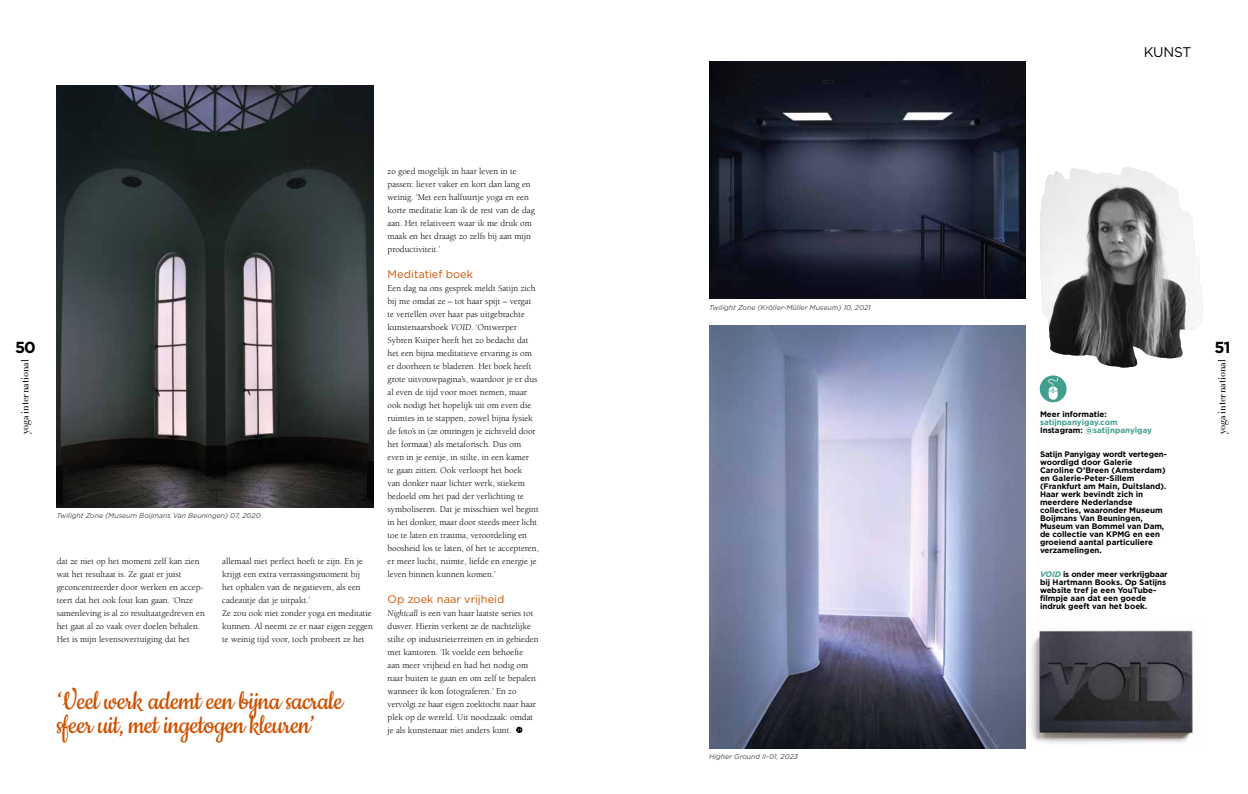
<style>
.page{position:relative;width:1248px;height:794px;background:#fff}
.page>*{position:absolute;margin:0;border:0;box-sizing:border-box;transform-origin:0 0}
.t1{font:30px/24px "Cookie";letter-spacing:-.015em;color:#cd5100}
.t2{font:700 16px "Gotham";color:#000}
.t3{font:14px "Gotham";letter-spacing:-.025em;color:#000}
.t4{font:11px "Gotham";color:#cd5100}
.t5{font:10px "Didot HTF L06 Light";color:#000}
.t6{font:9px/13px "Berkeley Std";color:#000}
.t7{font:700 8px/8px "Gotham";color:#000}
.t8{font:700 8px/8px "Gotham";color:#409f8d}
.t9{font:italic 7px "Gotham";color:#4b4842}
.s1{font-style:italic}
.s2{color:#000}
.s3{font-style:italic;color:#409f8d}
</style>
<div class="page">
<img style="left:1031px;top:630px;width:162px;height:114px">
<div style="left:516px;top:726px;width:6px;height:7px;border:1px solid #000;border-radius:50%"></div>
<svg style="left:516px;top:727px;width:6px;height:5px"></svg>
<img style="left:57px;top:85px;width:316px;height:422px">
<img style="left:709px;top:326px;width:316px;height:422px">
<img style="left:709px;top:61px;width:316px;height:238px">
<img style="left:1040px;top:168px;width:162px;height:200px">
<div style="left:1039px;top:375px;width:27px;height:27px;background:#409f8d;border-radius:50%"></div>
<svg style="left:1048px;top:379px;width:9px;height:21px"></svg>
<h3 class="t3" style="left:1143px;top:44px;width:49px">KUNST</h3>
<p class="t6" style="left:387px;top:164px;width:149px">zo goed mogelijk in haar leven in te passen: liever vaker en kort dan lang en weinig. ‘Met een halfuurtje yoga en een korte meditatie kan ik de rest van de dag aan. Het relativeert waar ik me druk om maak en het draagt zo zelfs bij aan mijn productiviteit.’</p>
<p class="t4" style="left:387px;top:268px;width:87px">Meditatief boek</p>
<p class="t6" style="left:387px;top:282px;width:153px">Een dag na ons gesprek meldt Satijn zich bij me omdat ze – tot haar spijt – vergat te vertellen over haar pas uitgebrachte kunstenaarsboek <span class="s1">VOID</span>. ‘Ontwerper Sybren Kuiper heeft het zo bedacht dat het een bijna meditatieve ervaring is om er doorheen te bladeren. Het boek heeft grote uitvouwpagina’s, waardoor je er dus al even de tijd voor moet nemen, maar ook nodigt het hopelijk uit om even die ruimtes in te stappen, zowel bijna fysiek de foto’s in (ze omringen je zichtveld door het formaat) als metaforisch. Dus om even in je eentje, in stilte, in een kamer<br>te gaan zitten. Ook verloopt het boek<br>van donker naar lichter werk, stiekem bedoeld om het pad der verlichting te symboliseren. Dat je misschien wel begint in het donker, maar door steeds meer licht toe te laten en trauma, veroordeling en boosheid los te laten, óf het te accepteren, er meer lucht, ruimte, liefde en energie je leven binnen kunnen komen.’</p>
<p class="t4" style="left:387px;top:593px;width:118px">Op zoek naar vrijheid</p>
<p class="t6" style="left:387px;top:607px;width:152px"><span class="s1">Nightcall</span> is een van haar laatste series tot dusver. Hierin verkent ze de nachtelijke stilte op industrieterreinen en in gebieden met kantoren. ‘Ik voelde een behoefte<br>aan meer vrijheid en had het nodig om naar buiten te gaan en om zelf te bepalen wanneer ik kon fotograferen.’ En zo vervolgt ze haar eigen zoektocht naar haar plek op de wereld. Uit noodzaak: omdat je als kunstenaar niet anders kunt.</p>
<p class="t9" style="left:709px;top:303px;width:163px">Twilight Zone (Kröller-Müller Museum) 10, 2021</p>
<h2 class="t2" style="left:15px;top:338px;width:22px">50</h2>
<h2 class="t2" style="left:1214px;top:338px;width:17px">51</h2>
<p class="t5" style="left:19px;top:434px;width:77px;rotate:-90deg">yoga international</p>
<p class="t5" style="left:1215px;top:434px;width:77px;rotate:-90deg">yoga international</p>
<p class="t7" style="left:1039px;top:409px;width:68px">Meer informatie:</p>
<p class="t8" style="left:1039px;top:417px;width:113px">satijnpanyigay.com<br><span class="s2">Instagram:</span> @satijnpanyigay</p>
<p class="t7" style="left:1039px;top:449px;width:128px">Satijn Panyigay wordt vertegen&shy;woordigd door Galerie<br>Caroline O’Breen (Amsterdam) en Galerie-Peter-Sillem (Frankfurt am Main, Duitsland).<br>Haar werk bevindt zich in meerdere Nederlandse collecties, waaronder Museum<br>Boijmans Van Beuningen,<br>Museum van Bommel van Dam, de collectie van KPMG en een groeiend aantal particuliere verzamelingen.</p>
<p class="t7" style="left:1039px;top:569px;width:129px"><span class="s3">VOID</span> is onder meer verkrijgbaar bij Hartmann Books. Op Satijns website tref je een YouTube&shy;filmpje aan dat een goede indruk geeft van het boek.</p>
<p class="t9" style="left:57px;top:512px;width:205px">Twilight Zone (Museum Boijmans Van Beuningen) 07, 2020</p>
<p class="t6" style="left:57px;top:555px;width:150px">dat ze niet op het moment zelf kan zien wat het resultaat is. Ze gaat er juist geconcentreerder door werken en accep&shy;teert dat het ook fout kan gaan. ‘Onze samenleving is al zo resultaatgedreven en het gaat al zo vaak over doelen behalen.<br>Het is mijn levensovertuiging dat het</p>
<p class="t6" style="left:222px;top:554px;width:152px">allemaal niet perfect hoeft te zijn. En je krijgt een extra verrassingsmoment bij het ophalen van de negatieven, als een cadeautje dat je uitpakt.’<br>Ze zou ook niet zonder yoga en meditatie kunnen. Al neemt ze er naar eigen zeggen te weinig tijd voor, toch probeert ze het</p>
<h1 class="t1" style="left:57px;top:690px;width:287px">‘Veel werk ademt een bijna sacrale sfeer uit, met ingetogen kleuren’</h1>
<p class="t9" style="left:709px;top:752px;width:90px">Higher Ground II-01, 2023</p>
</div>
